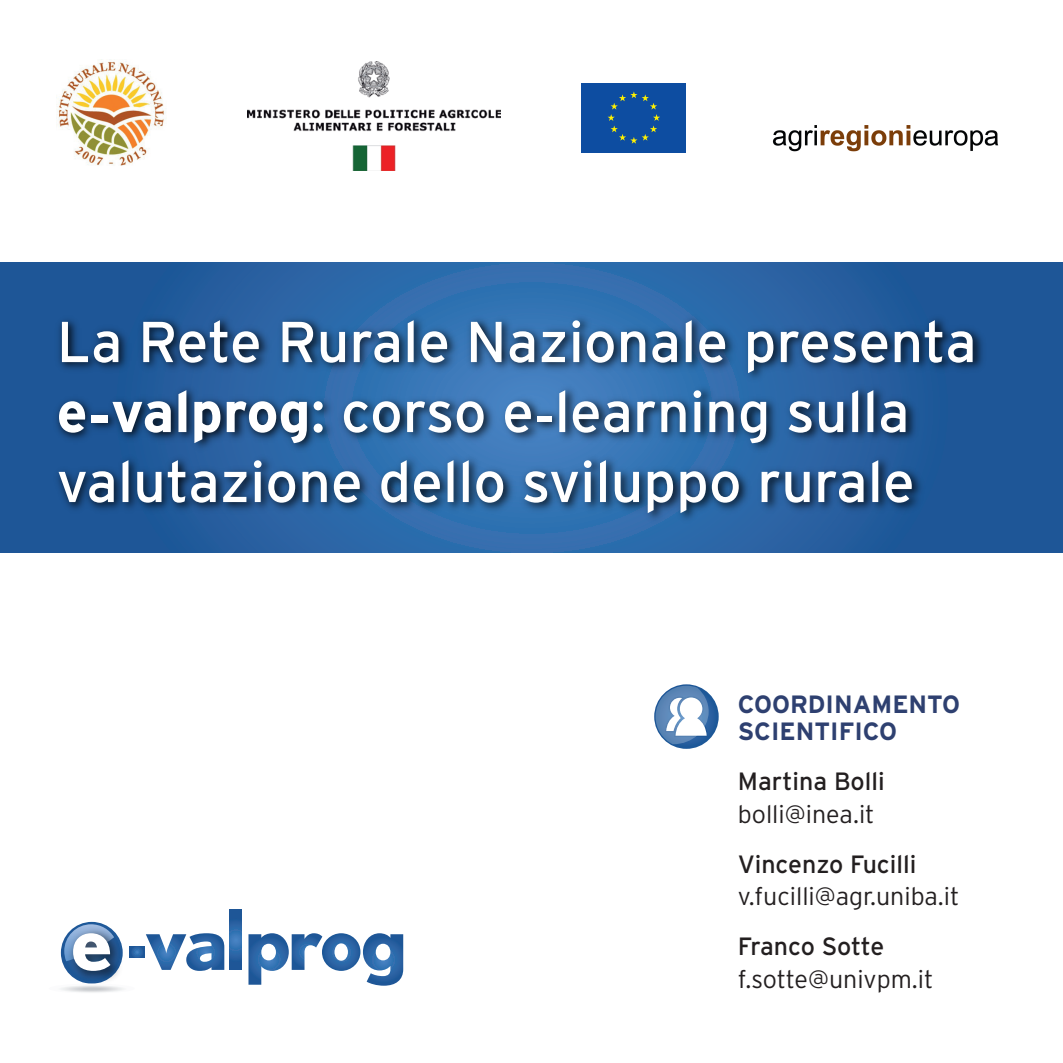
<style>
.page{position:relative;width:1063px;height:1063px;background:#fff}
.page>*{position:absolute;margin:0;border:0;box-sizing:border-box;transform-origin:0 0}
.t1{font:57.5px/70px "Interstate";color:#fff}
.t2{font:300 25px "Interstate";color:#231f20}
.t3{font:25px "Interstate";color:#231f20}
.t4{font:700 25px/27.8px "Interstate";color:#2e4070}
.s1{font-weight:700}
</style>
<div class="page">
<svg style="left:61px;top:922px;width:62px;height:62px"></svg>
<svg style="left:61px;top:987px;width:63px;height:6px"></svg>
<img style="left:67px;top:931px;width:56px;height:56px">
<svg style="left:64px;top:924px;width:50px;height:47px"></svg>
<svg style="left:129px;top:946px;width:15px;height:11px"></svg>
<svg style="left:146px;top:933px;width:78px;height:38px"></svg>
<svg style="left:229px;top:909px;width:13px;height:61px"></svg>
<svg style="left:248px;top:933px;width:155px;height:53px"></svg>
<svg style="left:0;top:262px;width:1063px;height:291px;background:#245e9f"></svg>
<img style="left:49px;top:305px;width:960px;height:225px">
<svg style="left:654px;top:684px;width:65px;height:65px"></svg>
<div style="left:656px;top:686px;width:61px;height:61px;background:#225c9c;border-radius:31px"></div>
<svg style="left:656px;top:686px;width:53px;height:58px"></svg>
<div style="left:580px;top:81px;width:108px;height:74px;background:linear-gradient(to right,#fff,#fff)"></div>
<div style="left:582px;top:83px;width:104px;height:69px;background:#0d4da1"></div>
<svg style="left:608px;top:91px;width:52px;height:53px"></svg>
<img style="left:248px;top:62px;width:253px;height:108px">
<img style="left:57px;top:61px;width:108px;height:105px">
<img style="left:772px;top:125px;width:227px;height:27px">
<p class="t1" style="left:57px;top:306px;width:922px">La Rete Rurale Nazionale presenta <span class="s1">e-valprog</span>: corso e-learning sulla valutazione dello sviluppo rurale</p>
<p class="t4" style="left:738px;top:690px;width:224px">COORDINAMENTO<br>SCIENTIFICO</p>
<p class="t3" style="left:738px;top:767px;width:148px">Martina Bolli</p>
<p class="t2" style="left:738px;top:800px;width:138px">bolli@inea.it</p>
<p class="t3" style="left:738px;top:850px;width:180px">Vincenzo Fucilli</p>
<p class="t2" style="left:738px;top:882px;width:223px">v.fucilli@agr.uniba.it</p>
<p class="t3" style="left:738px;top:932px;width:148px">Franco Sotte</p>
<p class="t2" style="left:738px;top:965px;width:197px">f.sotte@univpm.it</p>
</div>
